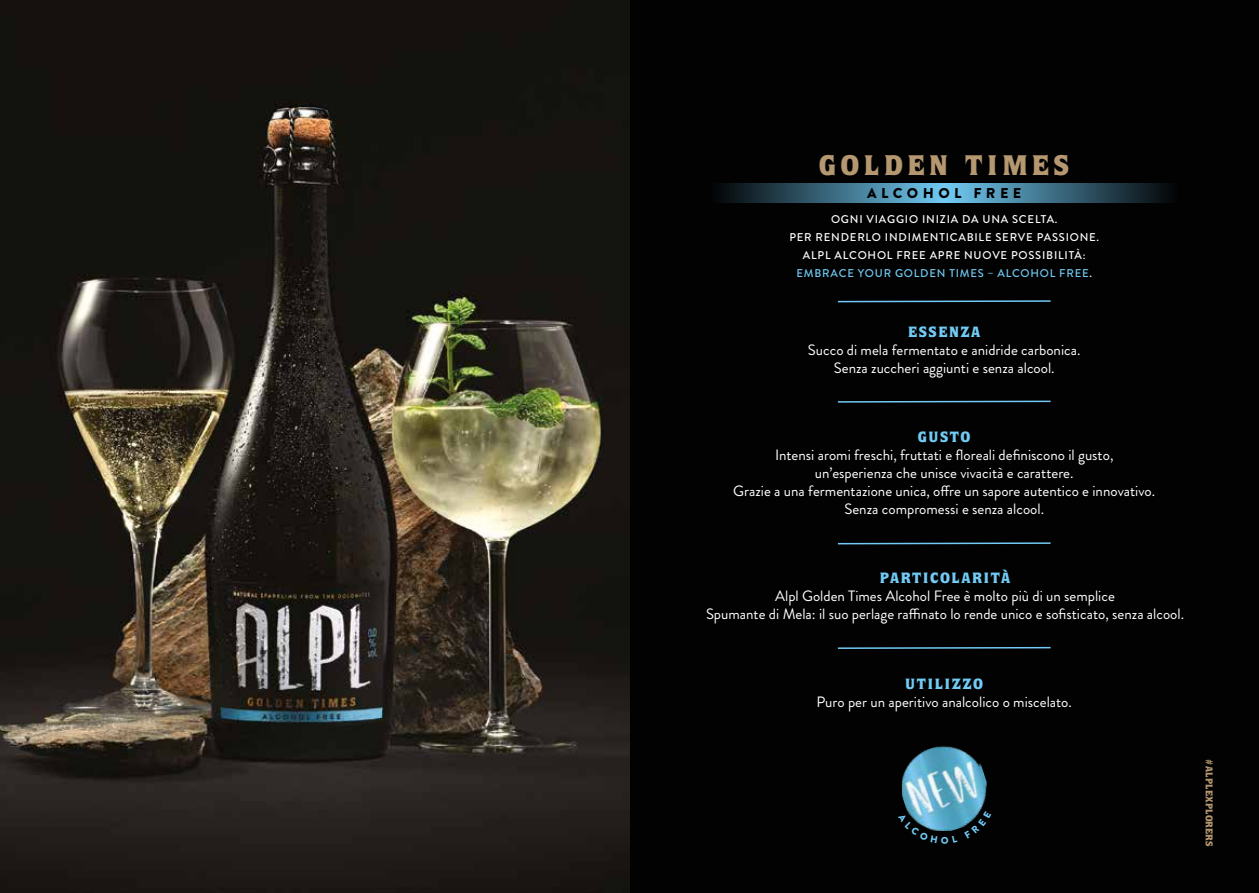
<style>
.page{position:relative;width:1259px;height:893px;background:#020203}
.page>*{position:absolute;margin:0;border:0;box-sizing:border-box;transform-origin:0 0}
.t1{font:900 28.5px "Quorum Std";letter-spacing:.15em;color:#b59770}
.t2{font:15px/18px "Brandon Grotesque";color:#fff;text-align:center}
.t3{font:900 15px "Quorum Std";letter-spacing:.1em;color:#71cbf4}
.t4{font:900 14.25px "Brandon Grotesque";color:#000}
.t5{font:500 11.25px/18px "Brandon Grotesque";letter-spacing:.07em;color:#fff;text-align:center}
.t6{font:900 9.9px "Quorum Std";letter-spacing:.02em;color:#b59770}
.s1{color:#71cbf4}
</style>
<div class="page">
<img style="left:0;top:0;width:629px;height:893px">
<svg style="left:837px;top:400px;width:214px;height:3px"></svg>
<svg style="left:837px;top:300px;width:214px;height:3px"></svg>
<svg style="left:837px;top:646px;width:214px;height:3px"></svg>
<div style="left:944px;top:183px;width:233px;height:20px;background:linear-gradient(to right,#71cbf4,#030406)"></div>
<div style="left:711px;top:183px;width:233px;height:20px;background:linear-gradient(to right,#020304,#70caf2)"></div>
<svg style="left:837px;top:542px;width:214px;height:3px"></svg>
<img style="left:902px;top:746px;width:84px;height:83px">
<svg style="left:902px;top:813px;width:55px;height:18px"></svg>
<svg style="left:964px;top:811px;width:22px;height:18px"></svg>
<h1 class="t1" style="left:819px;top:147px;width:252px">GOLDEN TIMES</h1>
<p class="t4" style="left:867px;top:183px;width:156px">ALCOHOL FREE</p>
<p class="t5" style="left:789px;top:210px;width:311px">OGNI VIAGGIO INIZIA DA UNA SCELTA.<br>PER RENDERLO INDIMENTICABILE SERVE PASSIONE.<br>ALPL ALCOHOL FREE APRE NUOVE POSSIBILITÀ:<br><span class="s1">EMBRACE YOUR GOLDEN TIMES – ALCOHOL FREE</span>.</p>
<p class="t3" style="left:908px;top:322px;width:74px">ESSENZA</p>
<p class="t2" style="left:808px;top:341px;width:274px">Succo di mela fermentato e anidride carbonica.<br>Senza zuccheri aggiunti e senza alcool.</p>
<p class="t3" style="left:918px;top:427px;width:54px">GUSTO</p>
<p class="t2" style="left:733px;top:446px;width:423px">Intensi aromi freschi, fruttati e floreali definiscono il gusto,<br>un’esperienza che unisce vivacità e carattere.<br>Grazie a una fermentazione unica, offre un sapore autentico e innovativo.<br>Senza compromessi e senza alcool.</p>
<p class="t3" style="left:880px;top:568px;width:132px">PARTICOLARITÀ</p>
<p class="t2" style="left:706px;top:587px;width:479px">Alpl Golden Times Alcohol Free è molto più di un semplice<br>Spumante di Mela: il suo perlage raffinato lo rende unico e sofisticato, senza alcool.</p>
<p class="t3" style="left:905px;top:674px;width:79px">UTILIZZO</p>
<p class="t2" style="left:816px;top:693px;width:257px">Puro per un aperitivo analcolico o miscelato.</p>
<p class="t6" style="left:1215px;top:759px;width:89px;rotate:90deg">#ALPLEXPLORERS</p>
</div>
